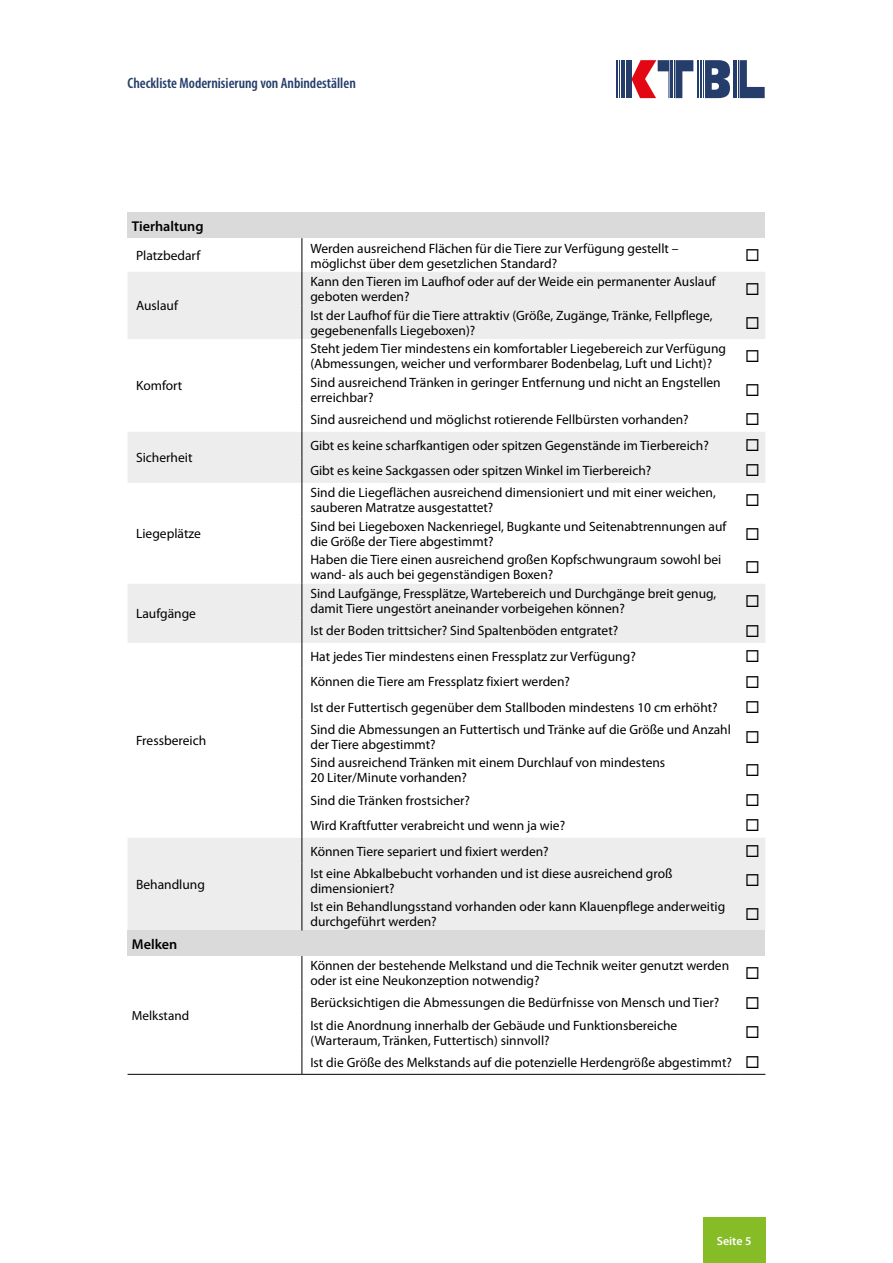
<style>
.page{position:relative;width:893px;height:1263px;background:#fff}
.page>*{position:absolute;margin:0;border:0;box-sizing:border-box;transform-origin:0 0}
.t1{font:600 condensed 15px "Myriad Pro";color:#253d6b}
.t2{font:600 14.25px "Myriad Pro";color:#000}
.t3{font:13.5px/15px "Myriad Pro";color:#000}
.t4{font:13.2px "Myriad Pro";color:#000}
.t5{font:600 12px "Myriad Pro";color:#fff}
</style>
<div class="page">
<div style="left:703px;top:1217px;width:62px;height:46px;background:#86bc25"></div>
<svg style="left:631px;top:60px;width:38px;height:38px"></svg>
<hr style="left:670px;top:60px;width:1px;height:38px;background:#253d6b">
<hr style="left:672px;top:60px;width:1px;height:38px;background:#253d6b">
<hr style="left:674px;top:60px;width:1px;height:38px;background:#253d6b">
<svg style="left:675px;top:60px;width:18px;height:38px"></svg>
<hr style="left:733px;top:60px;width:1px;height:38px;background:#253d6b">
<hr style="left:736px;top:60px;width:1px;height:38px;background:#253d6b">
<hr style="left:738px;top:60px;width:1px;height:38px;background:#253d6b">
<svg style="left:739px;top:60px;width:26px;height:38px"></svg>
<hr style="left:697px;top:60px;width:2px;height:38px;background:#253d6b">
<hr style="left:700px;top:60px;width:1px;height:38px;background:#253d6b">
<svg style="left:705px;top:60px;width:25px;height:38px"></svg>
<hr style="left:701px;top:60px;width:1px;height:38px;background:#253d6b">
<hr style="left:703px;top:60px;width:1px;height:38px;background:#253d6b">
<hr style="left:617px;top:60px;width:1px;height:38px;background:#253d6b">
<hr style="left:619px;top:60px;width:1px;height:38px;background:#253d6b">
<hr style="left:621px;top:60px;width:1px;height:38px;background:#253d6b">
<hr style="left:622px;top:60px;width:1px;height:38px;background:#253d6b">
<hr style="left:624px;top:60px;width:1px;height:38px;background:#253d6b">
<div style="left:626px;top:60px;width:5px;height:38px;background:#253d6b"></div>
<div style="left:128px;top:213px;width:637px;height:25px;background:#dadada"></div>
<svg style="left:128px;top:272px;width:637px;height:658px"></svg>
<div style="left:128px;top:930px;width:637px;height:26px;background:#dadada"></div>
<hr style="left:302px;top:238px;width:1px;height:34px;background:#000">
<hr style="left:302px;top:272px;width:1px;height:33px;background:#000">
<hr style="left:302px;top:305px;width:1px;height:34px;background:#000">
<hr style="left:302px;top:339px;width:1px;height:34px;background:#000">
<hr style="left:302px;top:373px;width:1px;height:33px;background:#000">
<svg style="left:302px;top:406px;width:1px;height:77px"></svg>
<hr style="left:302px;top:483px;width:1px;height:33px;background:#000">
<hr style="left:302px;top:516px;width:1px;height:34px;background:#000">
<hr style="left:302px;top:550px;width:1px;height:34px;background:#000">
<hr style="left:302px;top:584px;width:1px;height:33px;background:#000">
<svg style="left:302px;top:617px;width:1px;height:102px"></svg>
<hr style="left:302px;top:719px;width:1px;height:34px;background:#000">
<hr style="left:302px;top:753px;width:1px;height:34px;background:#000">
<hr style="left:302px;top:956px;width:1px;height:34px;background:#000">
<svg style="left:302px;top:990px;width:1px;height:25px"></svg>
<hr style="left:302px;top:1015px;width:1px;height:34px;background:#000">
<svg style="left:302px;top:1049px;width:1px;height:25px"></svg>
<hr style="left:128px;top:1074px;width:174px;height:1px;background:#000">
<hr style="left:302px;top:1074px;width:438px;height:1px;background:#000">
<svg style="left:740px;top:1074px;width:25px;height:1px"></svg>
<svg style="left:302px;top:787px;width:1px;height:76px"></svg>
<hr style="left:302px;top:863px;width:1px;height:34px;background:#000">
<hr style="left:302px;top:897px;width:1px;height:33px;background:#000">
<svg style="left:747px;top:283px;width:12px;height:12px"></svg>
<svg style="left:747px;top:316px;width:12px;height:13px"></svg>
<svg style="left:747px;top:350px;width:12px;height:12px"></svg>
<svg style="left:747px;top:384px;width:12px;height:12px"></svg>
<svg style="left:747px;top:413px;width:12px;height:12px"></svg>
<svg style="left:747px;top:439px;width:12px;height:12px"></svg>
<svg style="left:747px;top:464px;width:12px;height:12px"></svg>
<svg style="left:747px;top:494px;width:12px;height:12px"></svg>
<svg style="left:747px;top:527px;width:12px;height:13px"></svg>
<svg style="left:747px;top:561px;width:12px;height:12px"></svg>
<svg style="left:747px;top:595px;width:12px;height:12px"></svg>
<svg style="left:747px;top:624px;width:12px;height:12px"></svg>
<svg style="left:747px;top:650px;width:12px;height:12px"></svg>
<svg style="left:747px;top:675px;width:12px;height:12px"></svg>
<svg style="left:747px;top:701px;width:12px;height:12px"></svg>
<svg style="left:747px;top:730px;width:12px;height:13px"></svg>
<svg style="left:747px;top:764px;width:12px;height:12px"></svg>
<svg style="left:747px;top:794px;width:12px;height:12px"></svg>
<svg style="left:747px;top:819px;width:12px;height:12px"></svg>
<svg style="left:747px;top:845px;width:12px;height:12px"></svg>
<svg style="left:747px;top:874px;width:12px;height:12px"></svg>
<svg style="left:747px;top:908px;width:12px;height:12px"></svg>
<p class="t1" style="left:128px;top:74px;width:230px">Checkliste Modernisierung von Anbindeställen</p>
<p class="t2" style="left:132px;top:218px;width:73px">Tierhaltung</p>
<p class="t3" style="left:136px;top:248px;width:66px">Platzbedarf</p>
<p class="t3" style="left:310px;top:241px;width:370px">Werden ausreichend Flächen für die Tiere zur Verfügung gestellt – möglichst über dem gesetzlichen Standard?</p>
<p class="t3" style="left:136px;top:299px;width:43px">Auslauf</p>
<p class="t3" style="left:310px;top:274px;width:407px">Kann den Tieren im Laufhof oder auf der Weide ein permanenter Auslauf geboten werden?</p>
<p class="t3" style="left:310px;top:308px;width:404px">Ist der Laufhof für die Tiere attraktiv (Größe, Zugänge, Tränke, Fellpflege, gegebenenfalls Liegeboxen)?</p>
<p class="t3" style="left:136px;top:379px;width:48px">Komfort</p>
<p class="t3" style="left:136px;top:451px;width:58px">Sicherheit</p>
<p class="t3" style="left:136px;top:527px;width:66px">Liegeplätze</p>
<p class="t3" style="left:136px;top:607px;width:61px">Laufgänge</p>
<p class="t3" style="left:136px;top:734px;width:72px">Fressbereich</p>
<p class="t3" style="left:136px;top:877px;width:70px">Behandlung</p>
<p class="t2" style="left:132px;top:936px;width:47px">Melken</p>
<p class="t4" style="left:132px;top:1008px;width:59px">Melkstand</p>
<p class="t3" style="left:310px;top:342px;width:417px">Steht jedem Tier mindestens ein komfortabler Liegebereich zur Verfügung (Abmessungen, weicher und verformbarer Bodenbelag, Luft und Licht)?</p>
<p class="t3" style="left:310px;top:375px;width:412px">Sind ausreichend Tränken in geringer Entfernung und nicht an Engstellen erreichbar?</p>
<p class="t3" style="left:310px;top:412px;width:380px">Sind ausreichend und möglichst rotierende Fellbürsten vorhanden?</p>
<p class="t3" style="left:310px;top:438px;width:400px">Gibt es keine scharfkantigen oder spitzen Gegenstände im Tierbereich?</p>
<p class="t3" style="left:310px;top:463px;width:343px">Gibt es keine Sackgassen oder spitzen Winkel im Tierbereich?</p>
<p class="t3" style="left:310px;top:485px;width:407px">Sind die Liegeflächen ausreichend dimensioniert und mit einer weichen, sauberen Matratze ausgestattet?</p>
<p class="t3" style="left:310px;top:519px;width:418px">Sind bei Liegeboxen Nackenriegel, Bugkante und Seitenabtrennungen auf die Größe der Tiere abgestimmt?</p>
<p class="t3" style="left:310px;top:553px;width:413px">Haben die Tiere einen ausreichend großen Kopfschwungraum sowohl bei wand- als auch bei gegenständigen Boxen?</p>
<p class="t3" style="left:310px;top:586px;width:407px">Sind Laufgänge, Fressplätze, Wartebereich und Durchgänge breit genug, damit Tiere ungestört aneinander vorbeigehen können?</p>
<p class="t3" style="left:310px;top:623px;width:309px">Ist der Boden trittsicher? Sind Spaltenböden entgratet?</p>
<p class="t3" style="left:310px;top:649px;width:327px">Hat jedes Tier mindestens einen Fressplatz zur Verfügung?</p>
<p class="t3" style="left:310px;top:674px;width:261px">Können die Tiere am Fressplatz fixiert werden?</p>
<p class="t3" style="left:310px;top:700px;width:409px">Ist der Futtertisch gegenüber dem Stallboden mindestens 10 cm erhöht?</p>
<p class="t3" style="left:310px;top:722px;width:422px">Sind die Abmessungen an Futtertisch und Tränke auf die Größe und Anzahl der Tiere abgestimmt?</p>
<p class="t3" style="left:310px;top:756px;width:356px">Sind ausreichend Tränken mit einem Durchlauf von mindestens<br>20 Liter/Minute vorhanden?</p>
<p class="t3" style="left:310px;top:793px;width:161px">Sind die Tränken frostsicher?</p>
<p class="t3" style="left:310px;top:818px;width:256px">Wird Kraftfutter verabreicht und wenn ja wie?</p>
<p class="t3" style="left:310px;top:844px;width:240px">Können Tiere separiert und fixiert werden?</p>
<p class="t3" style="left:310px;top:866px;width:364px">Ist eine Abkalbebucht vorhanden und ist diese ausreichend groß dimensioniert?</p>
<p class="t3" style="left:310px;top:899px;width:416px">Ist ein Behandlungsstand vorhanden oder kann Klauenpflege anderweitig durchgeführt werden?</p>
<p class="t3" style="left:310px;top:959px;width:420px">Können der bestehende Melkstand und die Technik weiter genutzt werden oder ist eine Neukonzeption notwendig?</p>
<p class="t3" style="left:310px;top:996px;width:410px">Berücksichtigen die Abmessungen die Bedürfnisse von Mensch und Tier?</p>
<p class="t3" style="left:310px;top:1018px;width:368px">Ist die Anordnung innerhalb der Gebäude und Funktionsbereiche (Warteraum, Tränken, Futtertisch) sinnvoll?</p>
<p class="t3" style="left:310px;top:1055px;width:451px">Ist die Größe des Melkstands auf die potenzielle Herdengröße abgestimmt? ◻</p>
<p class="t5" style="left:717px;top:1234px;width:36px">Seite 5</p>
</div>
